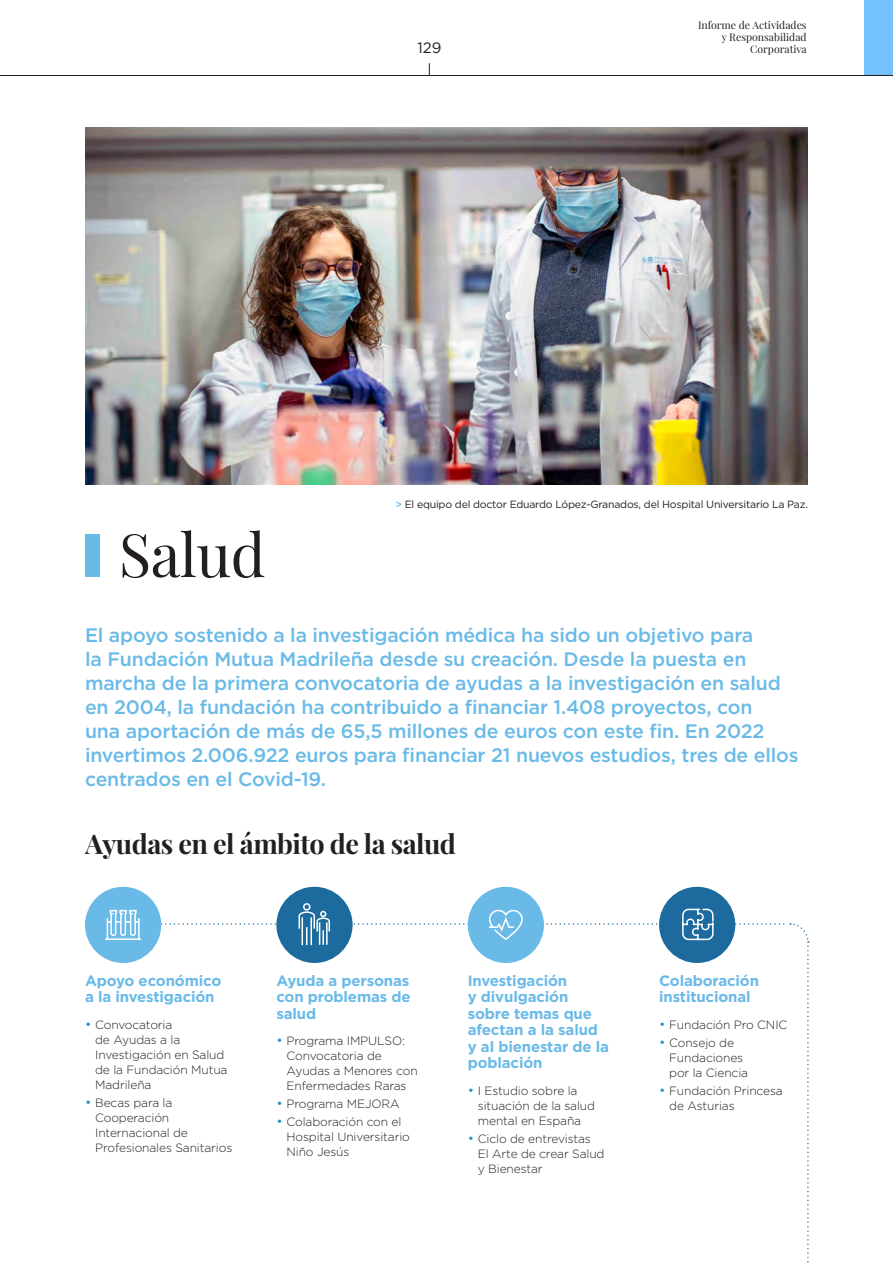
<style>
.page{position:relative;width:893px;height:1263px;background:#fff}
.page>*{position:absolute;margin:0;border:0;box-sizing:border-box;transform-origin:0 0}
.t1{font:60px "Playfair Display";letter-spacing:-.01em;color:#231f20}
.t2{font:700 27px "Playfair Display";letter-spacing:-.02em;color:#231f20}
.t3{font:500 19.5px/24px "Gotham";letter-spacing:-.01em;color:#6abae8}
.t4{font:700 15px/16.5px "Gotham";letter-spacing:-.01em;color:#6abae8}
.t5{font:15px "Gotham";color:#231f20}
.t6{font:300 12px/15px "Gotham";letter-spacing:-.01em;color:#231f20}
.t7{font:10.5px "Gotham";letter-spacing:-.02em;color:#231f20}
.t8{font:10.5px/12px "Playfair Display";color:#231f20;text-align:right}
.s1{font-weight:500;color:#6abae8}
.s2{font-size:13.5px;color:#228fcd}
</style>
<div class="page">
<div style="left:864px;top:0;width:29px;height:76px;background:#73c2fb"></div>
<div style="left:85px;top:535px;width:15px;height:42px;background:#6abae8"></div>
<hr style="left:0;top:75px;width:893px;height:1px;background:#231f20">
<svg style="left:429px;top:63px;width:1px;height:12px"></svg>
<img style="left:85px;top:128px;width:723px;height:357px">
<div style="left:85px;top:887px;width:76px;height:76px;background:#6abae8;border-radius:50%"></div>
<div style="left:276px;top:887px;width:77px;height:76px;background:#1d6b9e;border-radius:50%"></div>
<div style="left:468px;top:887px;width:76px;height:76px;background:#6abae8;border-radius:50%"></div>
<div style="left:659px;top:887px;width:76px;height:76px;background:#1d6b9e;border-radius:50%"></div>
<svg style="left:96px;top:902px;width:713px;height:361px"></svg>
<p class="t8" style="left:698px;top:18px;width:110px">Informe de Actividades y Responsabilidad</p>
<p class="t5" style="left:417px;top:38px;width:26px">129</p>
<p class="t8" style="left:750px;top:42px;width:58px">Corporativa</p>
<p class="t1" style="left:119px;top:508px;width:148px">Salud</p>
<p class="t7" style="left:395px;top:497px;width:414px"><span class="s1">&gt;</span> El equipo del doctor Eduardo López-Granados, del Hospital Universitario La Paz.</p>
<p class="t3" style="left:85px;top:623px;width:715px">El apoyo sostenido a la investigación médica ha sido un objetivo para<br>la Fundación Mutua Madrileña desde su creación. Desde la puesta en marcha de la primera convocatoria de ayudas a la investigación en salud en 2004, la fundación ha contribuido a financiar 1.408 proyectos, con<br>una aportación de más de 65,5 millones de euros con este fin. En 2022 invertimos 2.006.922 euros para financiar 21 nuevos estudios, tres de ellos centrados en el Covid-19.</p>
<p class="t2" style="left:85px;top:823px;width:373px">Ayudas en el ámbito de la salud</p>
<p class="t4" style="left:85px;top:972px;width:138px">Apoyo económico a la investigación</p>
<p class="t6" style="left:95px;top:1017px;width:134px;text-indent:-10px"><span class="s2">•</span> Convocatoria<br>de Ayudas a la<br>Investigación en Salud de la Fundación Mutua<br>Madrileña</p>
<p class="t6" style="left:95px;top:1095px;width:139px;text-indent:-10px"><span class="s2">•</span> Becas para la<br>Cooperación<br>Internacional de<br>Profesionales Sanitarios</p>
<p class="t4" style="left:276px;top:972px;width:136px;text-align:justify">Ayuda a personas con problemas de salud</p>
<p class="t6" style="left:287px;top:1033px;width:133px;text-indent:-10px"><span class="s2">•</span> Programa IMPULSO:<br>Convocatoria de<br>Ayudas a Menores con<br>Enfermedades Raras</p>
<p class="t6" style="left:276px;top:1096px;width:125px"><span class="s2">•</span> Programa MEJORA</p>
<p class="t6" style="left:287px;top:1114px;width:125px;text-indent:-10px"><span class="s2">•</span> Colaboración con el<br>Hospital Universitario<br>Niño Jesús</p>
<p class="t4" style="left:468px;top:972px;width:143px">Investigación<br>y divulgación sobre temas que afectan a la salud y al bienestar de la población</p>
<p class="t6" style="left:478px;top:1083px;width:119px;text-indent:-10px"><span class="s2">•</span> I Estudio sobre la situación de la salud mental en España</p>
<p class="t6" style="left:478px;top:1131px;width:128px;text-indent:-10px"><span class="s2">•</span> Ciclo de entrevistas<br>El Arte de crear Salud y Bienestar</p>
<p class="t4" style="left:659px;top:972px;width:101px">Colaboración institucional</p>
<p class="t6" style="left:659px;top:1017px;width:130px"><span class="s2">•</span> Fundación Pro CNIC</p>
<p class="t6" style="left:669px;top:1035px;width:80px;text-indent:-10px"><span class="s2">•</span> Consejo de<br>Fundaciones por la Ciencia</p>
<p class="t6" style="left:669px;top:1083px;width:115px;text-indent:-10px"><span class="s2">•</span> Fundación Princesa de Asturias</p>
</div>
